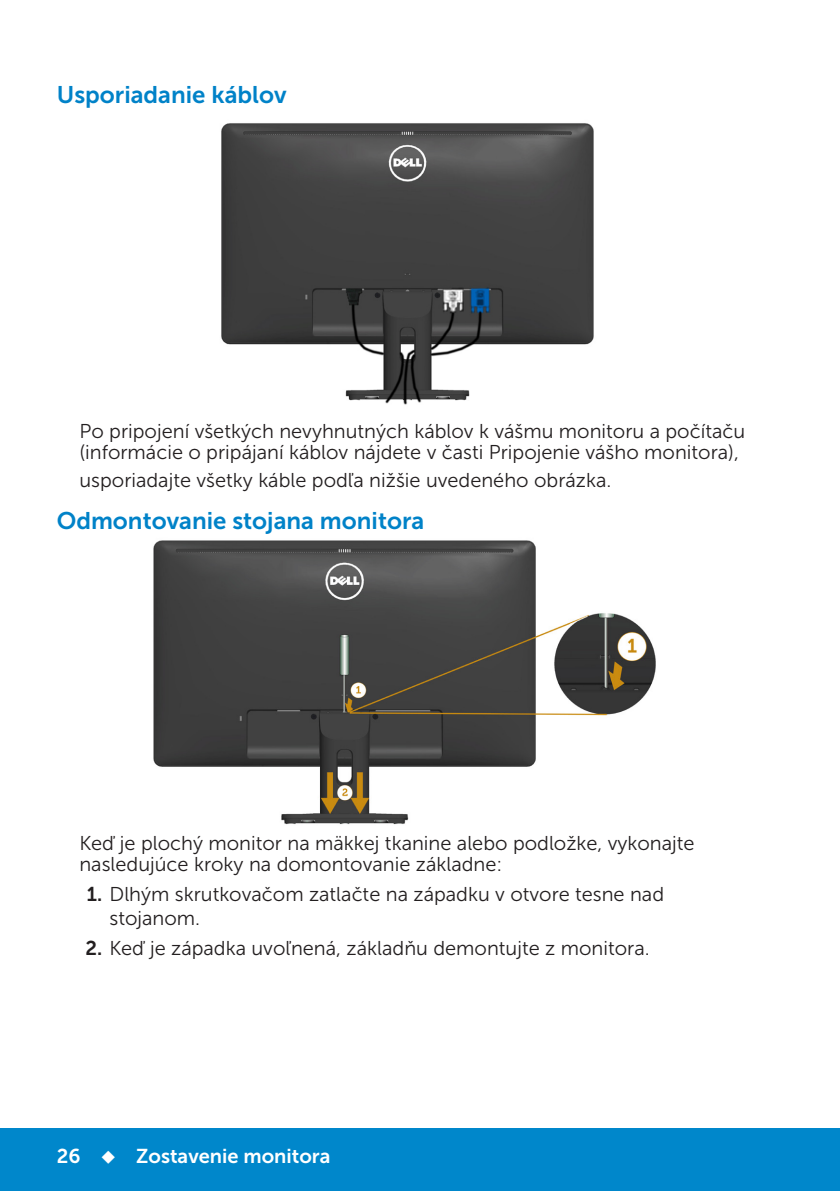
<style>
.page{position:relative;width:840px;height:1191px;background:#fff}
.page>*{position:absolute;margin:0;border:0;box-sizing:border-box;transform-origin:0 0}
.Head2{font:24px "Museo Sans For Dell 700";color:#0082c8}
.Paragraph{font:20px/21px "Museo Sans For Dell 300";color:#231f20}
.t1{font:20px "Museo Sans For Dell 700";color:#fff}
.s1{font-family:"Museo Sans For Dell 700"}
</style>
<div class="page">
<div style="left:0;top:1128px;width:839px;height:63px;background:#0087cb"></div>
<img style="left:221px;top:123px;width:373px;height:282px">
<img style="left:153px;top:540px;width:503px;height:285px">
<p class="Head2" style="left:57px;top:81px;width:231px">Usporiadanie káblov</p>
<p class="Paragraph" style="left:79px;top:420px;width:667px">Po pripojení všetkých nevyhnutných káblov k vášmu monitoru a počítaču (informácie o pripájaní káblov nájdete v časti Pripojenie vášho monitora),</p>
<p class="Paragraph" style="left:79px;top:469px;width:533px">usporiadajte všetky káble podľa nižšie uvedeného obrázka.</p>
<p class="Head2" style="left:57px;top:507px;width:369px">Odmontovanie stojana monitora</p>
<p class="Paragraph" style="left:79px;top:833px;width:616px">Keď je plochý monitor na mäkkej tkanine alebo podložke, vykonajte nasledujúce kroky na domontovanie základne:</p>
<p class="Paragraph" style="left:109px;top:882px;width:556px;line-height:24px;text-indent:-23px"><span class="s1">1.</span> Dlhým skrutkovačom zatlačte na západku v otvore tesne nad stojanom.</p>
<p class="Paragraph" style="left:85px;top:937px;width:565px"><span class="s1">2.</span> Keď je západka uvoľnená, základňu demontujte z monitora.</p>
<p class="t1" style="left:57px;top:1144px;width:275px">26 ◆ Zostavenie monitora</p>
</div>
